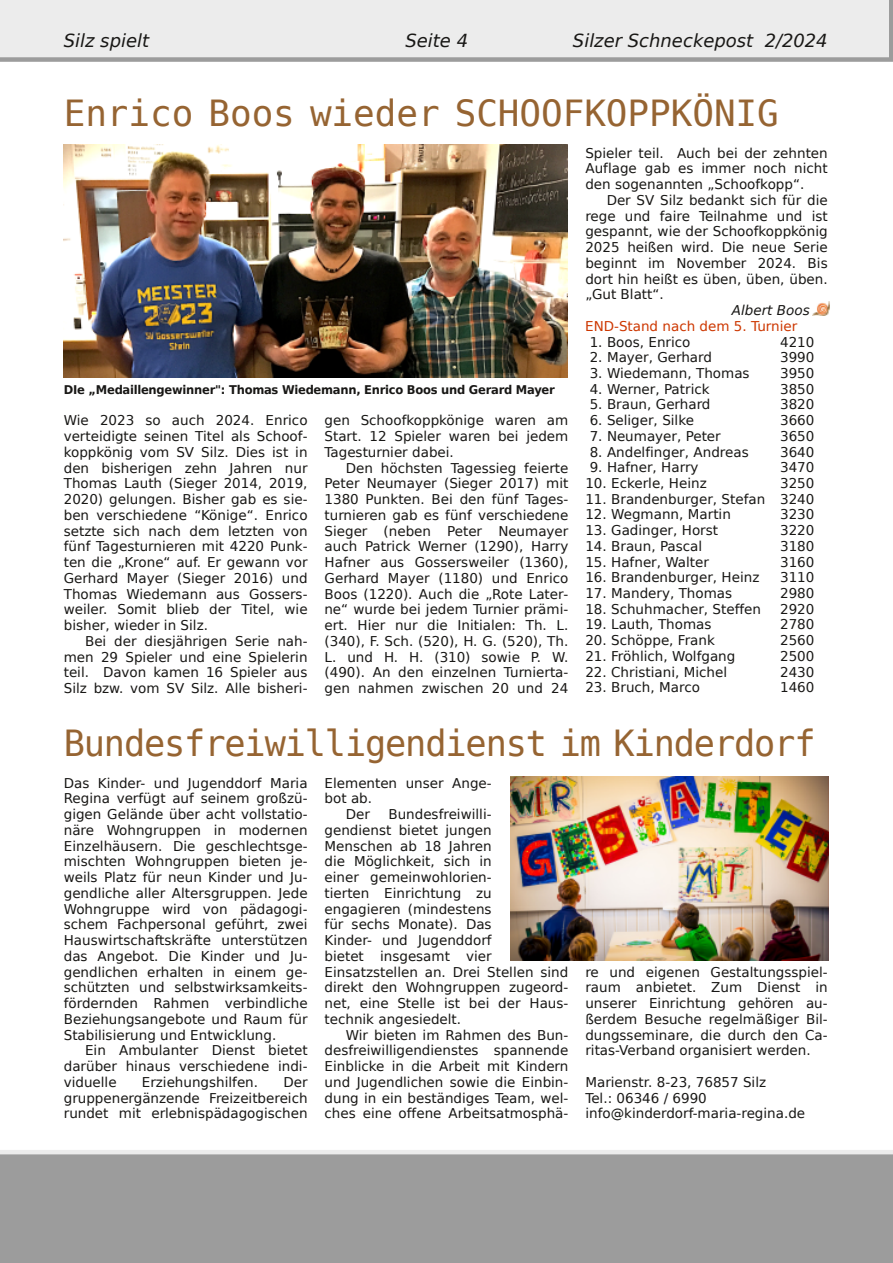
<style>
.page{position:relative;width:893px;height:1263px;background:#fff}
.page>*{position:absolute;margin:0;border:0;box-sizing:border-box;transform-origin:0 0}
.t1{font:36px "Bitstream Vera Sans Mono";letter-spacing:-.035em;color:#966432}
.t2{font:36px "Bitstream Vera Sans Mono";color:#966432}
.t3{font:italic 18px "Bitstream Vera Sans";color:#181715}
.t4{font:13.5px/15.8px "Bitstream Vera Sans";color:#181715;text-align:justify}
.t5{font:13.5px "Bitstream Vera Sans";color:#cd3700}
.t6{font:italic 13.5px "Bitstream Vera Sans";color:#181715}
.t7{font:700 12px "Bitstream Vera Sans";letter-spacing:-.025em;color:#181715;scale:.96 1}
</style>
<div class="page">
<div style="left:0;top:1150px;width:893px;height:113px;background:#9c9c9c"></div>
<svg style="left:0;top:0;width:893px;height:62px;background:#e5e5e5"></svg>
<img style="left:64px;top:144px;width:504px;height:234px">
<img style="left:510px;top:776px;width:318px;height:185px">
<img style="left:812px;top:301px;width:18px;height:14px">
<h2 class="t3" style="left:64px;top:31px;width:87px">Silz spielt</h2>
<h2 class="t3" style="left:405px;top:31px;width:64px">Seite 4</h2>
<h2 class="t3" style="left:573px;top:31px;width:256px">Silzer Schneckepost 2/2024</h2>
<h1 class="t2" style="left:64px;top:93px;width:717px">Enrico Boos wieder SCHOOFKOPPKÖNIG</h1>
<p class="t4" style="left:585px;top:145px;width:244px">Spieler teil. Auch bei der zehnten Auflage gab es immer noch nicht den sogenannten „Schoofkopp“.</p>
<p class="t4" style="left:585px;top:192px;width:244px;text-indent:21px">Der SV Silz bedankt sich für die rege und faire Teilnahme und ist gespannt, wie der Schoofkoppkönig 2025 heißen wird. Die neue Serie beginnt im November 2024. Bis dort hin heißt es üben, üben, üben. „Gut Blatt“.</p>
<p class="t6" style="left:732px;top:302px;width:79px">Albert Boos</p>
<p class="t4" style="left:590px;top:334px;width:102px">1. Boos, Enrico</p>
<p class="t4" style="left:590px;top:350px;width:124px">2. Mayer, Gerhard</p>
<p class="t4" style="left:590px;top:365px;width:161px">3. Wiedemann, Thomas</p>
<p class="t4" style="left:590px;top:381px;width:121px">4. Werner, Patrick</p>
<p class="t4" style="left:590px;top:397px;width:122px">5. Braun, Gerhard</p>
<p class="t4" style="left:590px;top:413px;width:106px">6. Seliger, Silke</p>
<p class="t4" style="left:590px;top:428px;width:132px">7. Neumayer, Peter</p>
<p class="t4" style="left:590px;top:444px;width:160px">8. Andelfinger, Andreas</p>
<p class="t4" style="left:590px;top:460px;width:110px">9. Hafner, Harry</p>
<p class="t4" style="left:585px;top:475px;width:123px">10. Eckerle, Heinz</p>
<p class="t4" style="left:585px;top:491px;width:181px">11. Brandenburger, Stefan</p>
<p class="t4" style="left:585px;top:507px;width:147px">12. Wegmann, Martin</p>
<p class="t4" style="left:585px;top:523px;width:134px">13. Gadinger, Horst</p>
<p class="t4" style="left:585px;top:538px;width:118px">14. Braun, Pascal</p>
<p class="t4" style="left:585px;top:554px;width:125px">15. Hafner, Walter</p>
<p class="t4" style="left:585px;top:570px;width:176px">16. Brandenburger, Heinz</p>
<p class="t4" style="left:585px;top:585px;width:148px">17. Mandery, Thomas</p>
<p class="t4" style="left:585px;top:601px;width:177px">18. Schuhmacher, Steffen</p>
<p class="t4" style="left:585px;top:617px;width:128px">19. Lauth, Thomas</p>
<p class="t4" style="left:585px;top:633px;width:131px">20. Schöppe, Frank</p>
<p class="t4" style="left:585px;top:648px;width:152px">21. Fröhlich, Wolfgang</p>
<p class="t4" style="left:585px;top:664px;width:143px">22. Christiani, Michel</p>
<p class="t4" style="left:585px;top:680px;width:116px">23. Bruch, Marco</p>
<p class="t5" style="left:585px;top:318px;width:213px">END-Stand nach dem 5. Turnier</p>
<p class="t4" style="left:780px;top:334px;width:36px">4210<br>3990<br>3950<br>3850<br>3820<br>3660<br>3650<br>3640<br>3470<br>3250<br>3240<br>3230<br>3220<br>3180<br>3160<br>3110<br>2980<br>2920<br>2780<br>2560<br>2500<br>2430<br>1460</p>
<h1 class="t1" style="left:64px;top:723px;width:753px">Bundesfreiwilligendienst im Kinderdorf</h1>
<p class="t4" style="left:64px;top:775px;width:245px">Das Kinder- und Jugenddorf Maria Regina verfügt auf seinem großzü&shy;gigen Gelände über acht vollstatio&shy;näre Wohngruppen in modernen Einzelhäusern. Die geschlechtsge&shy;mischten Wohngruppen bieten je&shy;weils Platz für neun Kinder und Ju&shy;gendliche aller Altersgruppen. Jede Wohngruppe wird von pädagogi&shy;schem Fachpersonal geführt, zwei Hauswirtschaftskräfte unterstützen das Angebot. Die Kinder und Ju&shy;gendlichen erhalten in einem ge&shy;schützten und selbstwirksamkeits&shy;fördernden Rahmen verbindliche Beziehungsangebote und Raum für Stabilisierung und Entwicklung.</p>
<p class="t4" style="left:64px;top:1043px;width:245px;text-indent:21px">Ein Ambulanter Dienst bietet darüber hinaus verschiedene indi&shy;viduelle</p>
<p class="t7" style="left:64px;top:383px;width:513px">DIe „Medaillengewinner": Thomas Wiedemann, Enrico Boos und Gerard Mayer</p>
<p class="t4" style="left:64px;top:413px;width:245px">Wie 2023 so auch 2024. Enrico verteidigte seinen Titel als Schoof&shy;koppkönig vom SV Silz. Dies ist in den bisherigen zehn Jahren nur Thomas Lauth (Sieger 2014, 2019, 2020) gelungen. Bisher gab es sie&shy;ben verschiedene “Könige“. Enrico setzte sich nach dem letzten von fünf Tagesturnieren mit 4220 Punk&shy;ten die „Krone“ auf. Er gewann vor Gerhard Mayer (Sieger 2016) und Thomas Wiedemann aus Gossers&shy;weiler. Somit blieb der Titel, wie bisher, wieder in Silz.</p>
<p class="t4" style="left:64px;top:633px;width:245px;text-indent:21px">Bei der diesjährigen Serie nah&shy;men 29 Spieler und eine Spielerin teil. Davon kamen 16 Spieler aus Silz bzw. vom SV Silz. Alle bisheri-</p>
<p class="t4" style="left:325px;top:413px;width:245px">gen Schoofkoppkönige waren am Start. 12 Spieler waren bei jedem Tagesturnier dabei.</p>
<p class="t4" style="left:324px;top:460px;width:245px;text-indent:21px">Den höchsten Tagessieg feierte Peter Neumayer (Sieger 2017) mit 1380 Punkten. Bei den fünf Tages&shy;turnieren gab es fünf verschiedene Sieger (neben Peter Neumayer auch Patrick Werner (1290), Harry Hafner aus Gossersweiler (1360), Gerhard Mayer (1180) und Enrico Boos (1220). Auch die „Rote Later&shy;ne“ wurde bei jedem Turnier prämi&shy;ert. Hier nur die Initialen: Th. L. (340), F. Sch. (520), H. G. (520), Th.<br>L. und H. H. (310) sowie P. W. (490). An den einzelnen Turnierta&shy;gen nahmen zwischen 20 und 24</p>
<p class="t4" style="left:325px;top:775px;width:169px">Elementen unser Ange-</p>
<p class="t4" style="left:325px;top:791px;width:49px">bot ab.</p>
<p class="t4" style="left:346px;top:806px;width:26px">Der</p>
<p class="t4" style="left:325px;top:806px;width:245px;text-align:left;text-indent:64px">Bundesfreiwilli-<br>gendienst bietet jungen<br>Menschen ab 18 Jahren<br>die Möglichkeit, sich in<br>einer gemeinwohlorien-<br>tierten Einrichtung zu engagieren (mindestens<br>für sechs Monate). Das<br>Kinder- und Jugenddorf<br>bietet insgesamt vier<br>Einsatzstellen an. Drei Stellen sind direkt den Wohngruppen zugeord&shy;net, eine Stelle ist bei der Haus&shy;technik angesiedelt.</p>
<p class="t4" style="left:325px;top:1027px;width:245px;text-indent:21px">Wir bieten im Rahmen des Bun&shy;desfreiwilligendienstes spannende Einblicke in die Arbeit mit Kindern und Jugendlichen sowie die Einbin&shy;dung in ein beständiges Team, wel&shy;ches eine offene Arbeitsatmosphä-</p>
<p class="t4" style="left:585px;top:964px;width:244px">re und eigenen Gestaltungsspiel&shy;raum anbietet. Zum Dienst in unserer Einrichtung gehören au&shy;ßerdem Besuche regelmäßiger Bil&shy;dungsseminare, die durch den Ca&shy;ritas-Verband organisiert werden.</p>
<p class="t4" style="left:585px;top:1074px;width:221px;text-align:left">Marienstr. 8-23, 76857 Silz<br>Tel.: 06346 / 6990 info@kinderdorf-maria-regina.de</p>
<p class="t4" style="left:142px;top:1074px;width:118px">Erziehungshilfen.</p>
<p class="t4" style="left:64px;top:1074px;width:245px;text-indent:220px">Der gruppenergänzende Freizeitbereich rundet mit erlebnispädagogischen</p>
</div>
